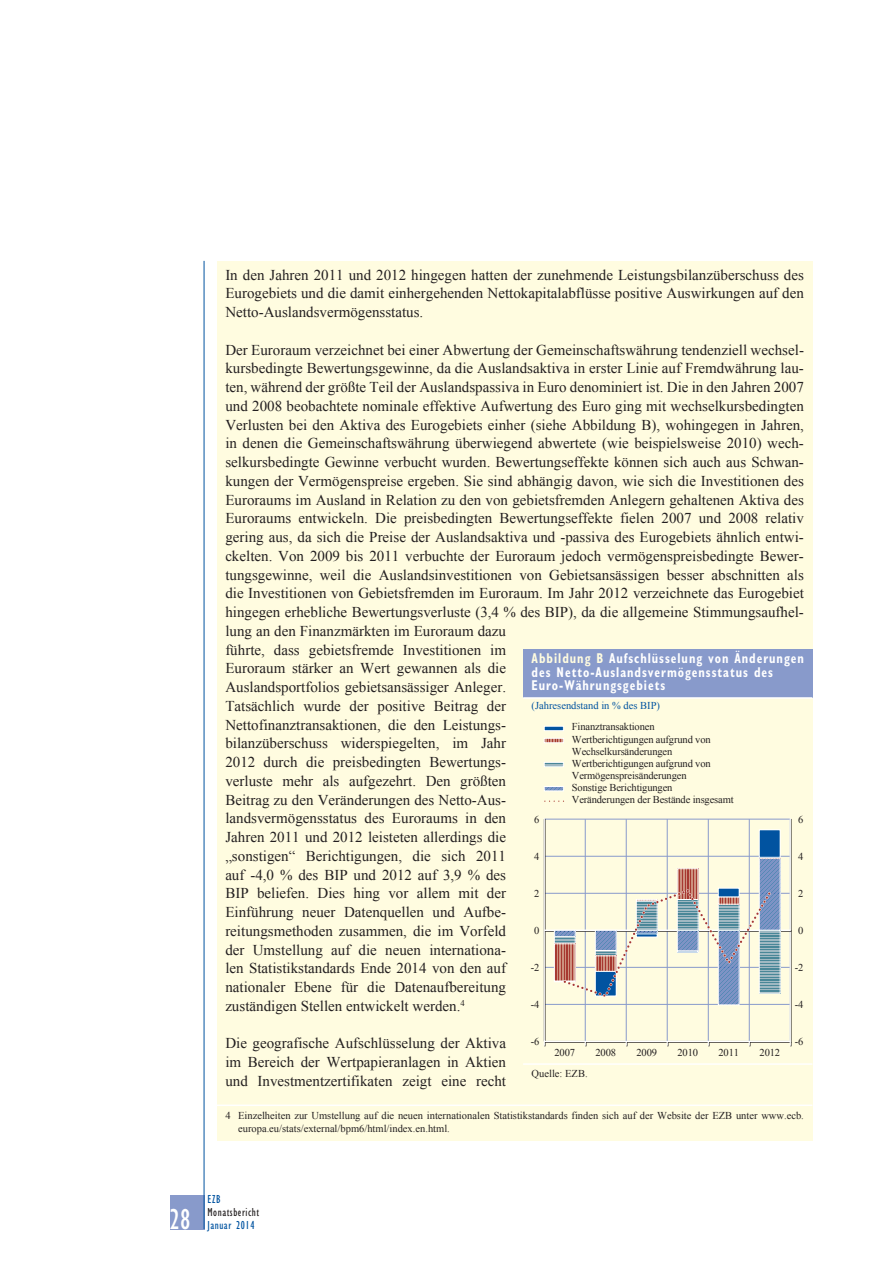
<style>
.page{position:relative;width:893px;height:1263px;background:#fff}
.page>*{position:absolute;margin:0;border:0;box-sizing:border-box;transform-origin:0 0}
.t1{font:condensed 30px "Gill Sans Myriad";color:#fff;scale:.95 1}
.t2{font:15px/18.8px "Times New Roman WGL";color:#231f20;text-align:justify}
.t3{font:700 condensed 14.25px/13.5px "Gill Sans Myriad";letter-spacing:.08em;color:#fff;scale:.85 1}
.t4{font:condensed 12px "Gill Sans Myriad";letter-spacing:.05em;color:#0153a0;scale:.95 1}
.t5{font:condensed 12px "Gill Sans Myriad";letter-spacing:.05em;color:#231f20;scale:.95 1}
.t6{font:10.5px/12px "Times New Roman WGL";letter-spacing:-.015em;color:#231f20}
.t7{font:10.5px "Times New Roman WGL";color:#0153a0}
.s1{color:#fffce0}
</style>
<div class="page">
<div style="left:170px;top:1195px;width:34px;height:34px;background:#889acb"></div>
<hr style="left:204px;top:261px;width:1px;height:968px;background:#0153a0">
<div style="left:217px;top:261px;width:595px;height:880px;background:#fffce0"></div>
<hr style="left:217px;top:1105px;width:595px;height:1px;background:#fff">
<div style="left:523px;top:649px;width:289px;height:49px;background:#889acb"></div>
<hr style="left:523px;top:697px;width:289px;height:2px;background:#fff">
<hr style="left:523px;top:1063px;width:289px;height:2px;background:#fff">
<svg style="left:546px;top:788px;width:15px;height:1px"></svg>
<div style="left:544px;top:786px;width:19px;height:5px;border:1px solid #fff"></div>
<div style="left:544px;top:762px;width:19px;height:5px;background:#9fb8c2"></div>
<div style="left:544px;top:762px;width:19px;height:5px;border:1px solid #fff"></div>
<svg style="left:546px;top:740px;width:15px;height:1px"></svg>
<div style="left:544px;top:738px;width:19px;height:5px;border:1px solid #fff"></div>
<div style="left:544px;top:726px;width:19px;height:5px;background:#0153a0"></div>
<div style="left:544px;top:726px;width:19px;height:5px;border:1px solid #fff"></div>
<hr style="left:544px;top:856px;width:246px;height:1px;background:#889acb">
<hr style="left:544px;top:893px;width:246px;height:1px;background:#889acb">
<hr style="left:544px;top:967px;width:246px;height:1px;background:#889acb">
<hr style="left:544px;top:1004px;width:246px;height:1px;background:#889acb">
<hr style="left:749px;top:819px;width:1px;height:222px;background:#889acb">
<hr style="left:708px;top:819px;width:1px;height:222px;background:#889acb">
<hr style="left:667px;top:819px;width:1px;height:222px;background:#889acb">
<hr style="left:626px;top:819px;width:1px;height:222px;background:#889acb">
<hr style="left:585px;top:819px;width:1px;height:222px;background:#889acb">
<div style="left:543px;top:818px;width:247px;height:224px;border:1px solid #fff"></div>
<hr style="left:545px;top:930px;width:246px;height:2px;background:#231f20">
<hr style="left:544px;top:930px;width:246px;height:1px;background:#fff">
<svg style="left:760px;top:860px;width:18px;height:69px"></svg>
<div style="left:758px;top:858px;width:22px;height:73px;border:1px solid #fff"></div>
<svg style="left:720px;top:1000px;width:17px;height:3px"></svg>
<div style="left:718px;top:930px;width:21px;height:75px;border:1px solid #fff"></div>
<svg style="left:773px;top:932px;width:5px;height:60px"></svg>
<div style="left:758px;top:857px;width:22px;height:2px;border:1px solid #fff"></div>
<svg style="left:679px;top:870px;width:17px;height:17px"></svg>
<div style="left:677px;top:868px;width:21px;height:32px;border:1px solid #fff"></div>
<div style="left:759px;top:830px;width:21px;height:27px;background:#0153a0"></div>
<div style="left:758px;top:829px;width:22px;height:29px;border:1px solid #fff"></div>
<svg style="left:554px;top:887px;width:219px;height:113px"></svg>
<p class="t2" style="left:225px;top:267px;width:580px">In den Jahren 2011 und 2012 hingegen hatten der zunehmende Leistungsbilanzüberschuss des Eurogebiets und die damit einhergehenden Nettokapitalabflüsse positive Auswirkungen auf den Netto-Auslandsvermögensstatus.</p>
<p class="t2" style="left:225px;top:342px;width:580px;text-align:left">Der Euroraum verzeichnet bei einer Abwertung der Gemeinschaftswährung tendenziell wechsel&shy;kursbedingte Bewertungsgewinne, da die Auslandsaktiva in erster Linie auf Fremdwährung lau&shy;ten, während der größte Teil der Auslandspassiva in Euro denominiert ist. Die in den Jahren 2007 und 2008 beobachtete nominale effektive Aufwertung des Euro ging mit wechselkursbedingten Verlusten bei den Aktiva des Eurogebiets einher (siehe Abbildung B), wohingegen in Jahren, in denen die Gemeinschaftswährung überwiegend abwertete (wie beispielsweise 2010) wech&shy;selkursbedingte Gewinne verbucht wurden. Bewertungseffekte können sich auch aus Schwan&shy;kungen der Vermögenspreise ergeben. Sie sind abhängig davon, wie sich die Investitionen des Euroraums im Ausland in Relation zu den von gebietsfremden Anlegern gehaltenen Aktiva des Euroraums entwickeln. Die preisbedingten Bewertungseffekte fielen 2007 und 2008 relativ gering aus, da sich die Preise der Auslandsaktiva und -passiva des Eurogebiets ähnlich entwi&shy;ckelten. Von 2009 bis 2011 verbuchte der Euroraum jedoch vermögenspreisbedingte Bewer&shy;tungsgewinne, weil die Auslandsinvestitionen von Gebietsansässigen besser abschnitten als die Investitionen von Gebietsfremden im Euroraum. Im Jahr 2012 verzeichnete das Eurogebiet hingegen erhebliche Bewertungsverluste (3,4 % des BIP), da die allgemeine Stimmungsaufhel&shy;lung an den Finanzmärkten im Euroraum dazu<br>führte, dass gebietsfremde Investitionen im<br>Euroraum stärker an Wert gewannen als die<br>Auslandsportfolios gebietsansässiger Anleger.<br>Tatsächlich wurde der positive Beitrag der<br>Nettofinanztransaktionen, die den Leistungs-<br>bilanzüberschuss widerspiegelten, im Jahr<br>2012 durch die preisbedingten Bewertungs-<br>verluste mehr als aufgezehrt. Den größten<br>Beitrag zu den Veränderungen des Netto-Aus-<br>landsvermögensstatus des Euroraums in den<br>Jahren 2011 und 2012 leisteten allerdings die<br>„sonstigen“ Berichtigungen, die sich 2011<br>auf -4,0 % des BIP und 2012 auf 3,9 % des<br>BIP beliefen. Dies hing vor allem mit der<br>Einführung neuer Datenquellen und Aufbe-<br>reitungsmethoden zusammen, die im Vorfeld<br>der Umstellung auf die neuen internationa-<br>len Statistikstandards Ende 2014 von den auf<br>nationaler Ebene für die Datenaufbereitung<br>zuständigen Stellen entwickelt werden.<sup>4</sup></p>
<p class="t2" style="left:225px;top:1035px;width:282px">Die geografische Aufschlüsselung der Aktiva im Bereich der Wertpapieranlagen in Aktien und Investmentzertifikaten zeigt eine recht</p>
<p class="t6" style="left:238px;top:1110px;width:567px;line-height:13.5px;text-indent:-13px">4 Einzelheiten zur Umstellung auf die neuen internationalen Statistikstandards finden sich auf der Website der EZB unter www.ecb. europa.eu/stats/external/bpm6/html/index.en.html.</p>
<p class="t3" style="left:531px;top:653px;width:322px"><span class="s1">Abbildung B</span> Aufschlüsselung von Änderungen des Netto-Auslandsvermögensstatus des<br>Euro-Währungsgebiets</p>
<p class="t7" style="left:531px;top:702px;width:130px">(Jahresendstand in % des BIP)</p>
<p class="t6" style="left:572px;top:722px;width:84px">Finanztransaktionen</p>
<p class="t6" style="left:572px;top:734px;width:140px">Wertberichtigungen aufgrund von<br>Wechselkursänderungen</p>
<p class="t6" style="left:572px;top:758px;width:140px">Wertberichtigungen aufgrund von<br>Vermögenspreisänderungen</p>
<p class="t6" style="left:572px;top:782px;width:102px">Sonstige Berichtigungen</p>
<p class="t6" style="left:572px;top:794px;width:163px">Veränderungen der Bestände insgesamt</p>
<p class="t6" style="left:534px;top:814px;width:7px">6</p>
<p class="t6" style="left:798px;top:814px;width:7px">6</p>
<p class="t6" style="left:534px;top:851px;width:7px">4</p>
<p class="t6" style="left:798px;top:851px;width:7px">4</p>
<p class="t6" style="left:534px;top:888px;width:7px">2</p>
<p class="t6" style="left:798px;top:888px;width:7px">2</p>
<p class="t6" style="left:534px;top:925px;width:7px">0</p>
<p class="t6" style="left:798px;top:925px;width:7px">0</p>
<p class="t6" style="left:531px;top:962px;width:10px">-2</p>
<p class="t6" style="left:794px;top:962px;width:10px">-2</p>
<p class="t6" style="left:531px;top:999px;width:10px">-4</p>
<p class="t6" style="left:794px;top:999px;width:10px">-4</p>
<p class="t6" style="left:531px;top:1036px;width:10px">-6</p>
<p class="t6" style="left:794px;top:1036px;width:10px">-6</p>
<p class="t6" style="left:554px;top:1048px;width:22px">2007</p>
<p class="t6" style="left:595px;top:1048px;width:22px">2008</p>
<p class="t6" style="left:636px;top:1048px;width:22px">2009</p>
<p class="t6" style="left:677px;top:1048px;width:22px">2010</p>
<p class="t6" style="left:718px;top:1048px;width:22px">2011</p>
<p class="t6" style="left:759px;top:1048px;width:22px">2012</p>
<p class="t6" style="left:531px;top:1069px;width:57px">Quelle: EZB.</p>
<h1 class="t1" style="left:170px;top:1210px;width:23px">28</h1>
<p class="t4" style="left:207px;top:1195px;width:15px">EZB</p>
<p class="t5" style="left:207px;top:1208px;width:56px">Monatsbericht</p>
<p class="t4" style="left:207px;top:1222px;width:51px">Januar 2014</p>
</div>
